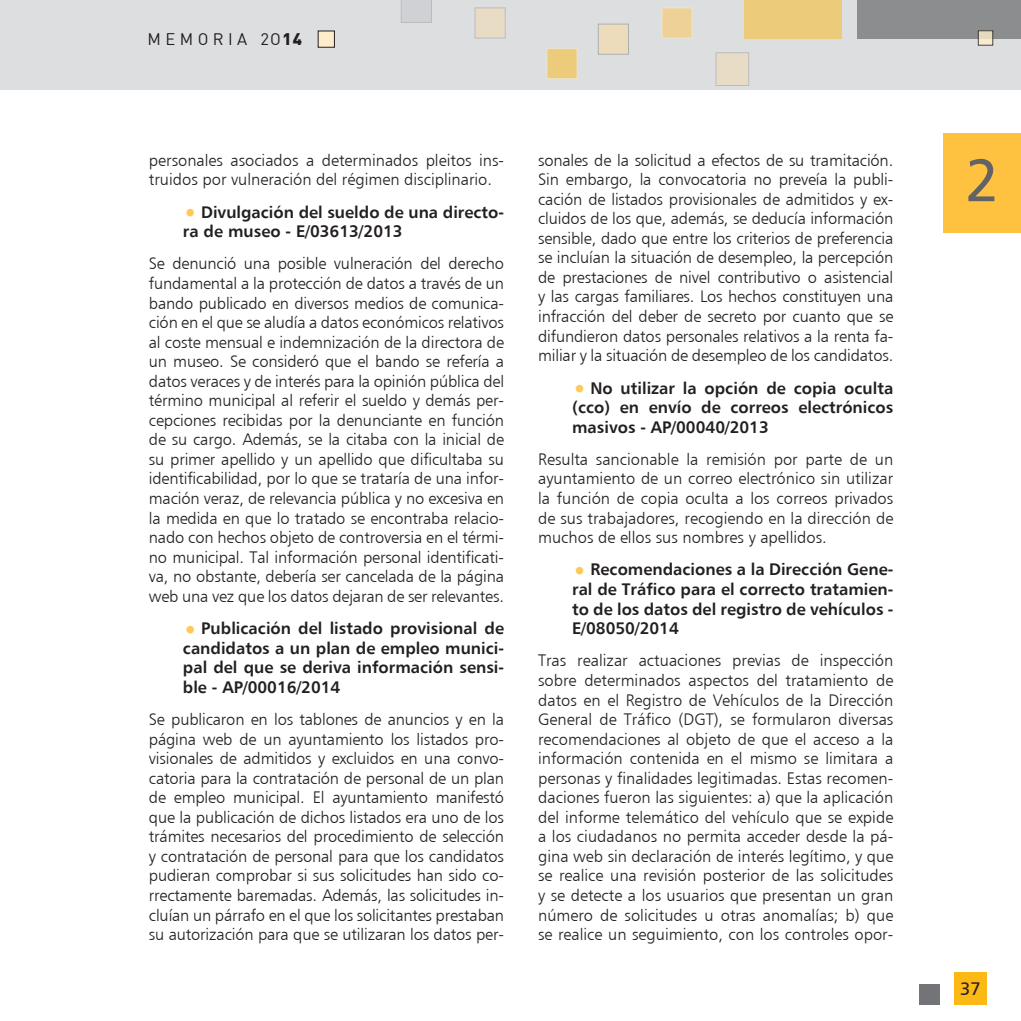
<style>
.page{position:relative;width:1021px;height:1021px;background:#fff}
.page>*{position:absolute;margin:0;border:0;box-sizing:border-box;transform-origin:0 0}
.t1{font:60px "Humanist 777 BT Roman B";color:#636366}
.t2{font:18px "Humanist 777 BT Roman B";color:#231f20}
.GENERAL-PARRAFO_1{font:16.5px/19.5px "Humanist 777 BT Light B";color:#231f20;text-align:justify}
.GENERAL-PARTE_1-SANG{font:16.5px/19.5px "Humanist 777 BT Bold B";color:#231f20;text-align:justify}
.t3{font:16.5px "DIN";letter-spacing:.27em;color:#231f20}
.s1{font-weight:900}
.s2{font-size:25.5px;color:#fec85a}
</style>
<div class="page">
<div style="left:0;top:0;width:1020px;height:89px;background:#dddee0"></div>
<div style="left:953px;top:972px;width:33px;height:32px;background:#fcb814"></div>
<div style="left:942px;top:133px;width:78px;height:99px;background:#fec240"></div>
<div style="left:318px;top:31px;width:16px;height:16px;background:#feedca"></div>
<div style="left:318px;top:31px;width:17px;height:17px;border:1px solid #231f20"></div>
<div style="left:857px;top:0;width:163px;height:39px;background:#8c8d8f"></div>
<div style="left:744px;top:0;width:98px;height:39px;background:#eccb7a"></div>
<div style="left:715px;top:52px;width:34px;height:34px;background:linear-gradient(to right,#e8dcc7,#e8dcc7)"></div>
<div style="left:598px;top:24px;width:31px;height:31px;background:#eddcbc"></div>
<div style="left:474px;top:8px;width:31px;height:30px;background:#e9dcc5"></div>
<div style="left:546px;top:48px;width:31px;height:31px;background:#eccb7a;border:1px solid #feedca"></div>
<div style="left:661px;top:8px;width:31px;height:30px;background:#edd196;border:1px solid #feedca"></div>
<svg style="left:401px;top:0;width:31px;height:23px"></svg>
<svg style="left:979px;top:32px;width:12px;height:12px"></svg>
<div style="left:919px;top:984px;width:20px;height:20px;background:#727477"></div>
<p class="t3" style="left:147px;top:29px;width:156px">MEMORIA 2O<span class="s1">14</span></p>
<p class="GENERAL-PARRAFO_1" style="left:149px;top:150px;width:357px">personales asociados a determinados pleitos ins&shy;truidos por vulneración del régimen disciplinario.</p>
<p class="GENERAL-PARTE_1-SANG" style="left:183px;top:202px;width:323px"><span class="s2">•</span> Divulgación del sueldo de una directo&shy;ra de museo - E/03613/2013</p>
<p class="GENERAL-PARRAFO_1" style="left:149px;top:254px;width:357px">Se denunció una posible vulneración del derecho fundamental a la protección de datos a través de un bando publicado en diversos medios de comunica&shy;ción en el que se aludía a datos económicos relativos al coste mensual e indemnización de la directora de un museo. Se consideró que el bando se refería a datos veraces y de interés para la opinión pública del término municipal al referir el sueldo y demás per&shy;cepciones recibidas por la denunciante en función de su cargo. Además, se la citaba con la inicial de su primer apellido y un apellido que dificultaba su identificabilidad, por lo que se trataría de una infor&shy;mación veraz, de relevancia pública y no excesiva en la medida en que lo tratado se encontraba relacio&shy;nado con hechos objeto de controversia en el térmi&shy;no municipal. Tal información personal identificati&shy;va, no obstante, debería ser cancelada de la página web una vez que los datos dejaran de ser relevantes.</p>
<p class="GENERAL-PARTE_1-SANG" style="left:183px;top:618px;width:323px"><span class="s2">•</span> Publicación del listado provisional de candidatos a un plan de empleo munici&shy;pal del que se deriva información sensi&shy;ble - AP/00016/2014</p>
<p class="GENERAL-PARRAFO_1" style="left:149px;top:709px;width:357px">Se publicaron en los tablones de anuncios y en la página web de un ayuntamiento los listados pro&shy;visionales de admitidos y excluidos en una convo&shy;catoria para la contratación de personal de un plan de empleo municipal. El ayuntamiento manifestó que la publicación de dichos listados era uno de los trámites necesarios del procedimiento de selección y contratación de personal para que los candidatos pudieran comprobar si sus solicitudes han sido co&shy;rrectamente baremadas. Además, las solicitudes in&shy;cluían un párrafo en el que los solicitantes prestaban su autorización para que se utilizaran los datos per-</p>
<p class="GENERAL-PARRAFO_1" style="left:538px;top:150px;width:357px">sonales de la solicitud a efectos de su tramitación.<br>Sin embargo, la convocatoria no preveía la publi&shy;cación de listados provisionales de admitidos y ex&shy;cluidos de los que, además, se deducía información sensible, dado que entre los criterios de preferencia se incluían la situación de desempleo, la percepción de prestaciones de nivel contributivo o asistencial y las cargas familiares. Los hechos constituyen una infracción del deber de secreto por cuanto que se difundieron datos personales relativos a la renta fa&shy;miliar y la situación de desempleo de los candidatos.</p>
<p class="GENERAL-PARTE_1-SANG" style="left:572px;top:377px;width:323px"><span class="s2">•</span> No utilizar la opción de copia oculta (cco) en envío de correos electrónicos masivos - AP/00040/2013</p>
<p class="GENERAL-PARRAFO_1" style="left:538px;top:449px;width:357px">Resulta sancionable la remisión por parte de un ayuntamiento de un correo electrónico sin utilizar la función de copia oculta a los correos privados de sus trabajadores, recogiendo en la dirección de muchos de ellos sus nombres y apellidos.</p>
<p class="GENERAL-PARTE_1-SANG" style="left:572px;top:559px;width:323px"><span class="s2">•</span> Recomendaciones a la Dirección Gene&shy;ral de Tráfico para el correcto tratamien&shy;to de los datos del registro de vehículos - E/08050/2014</p>
<p class="GENERAL-PARRAFO_1" style="left:538px;top:650px;width:357px">Tras realizar actuaciones previas de inspección sobre determinados aspectos del tratamiento de datos en el Registro de Vehículos de la Dirección General de Tráfico (DGT), se formularon diversas recomendaciones al objeto de que el acceso a la información contenida en el mismo se limitara a personas y finalidades legitimadas. Estas recomen&shy;daciones fueron las siguientes: a) que la aplicación del informe telemático del vehículo que se expide a los ciudadanos no permita acceder desde la pá&shy;gina web sin declaración de interés legítimo, y que se realice una revisión posterior de las solicitudes y se detecte a los usuarios que presentan un gran número de solicitudes u otras anomalías; b) que se realice un seguimiento, con los controles opor-</p>
<h1 class="t1" style="left:964px;top:143px;width:36px">2</h1>
<p class="t2" style="left:960px;top:978px;width:22px">37</p>
</div>
